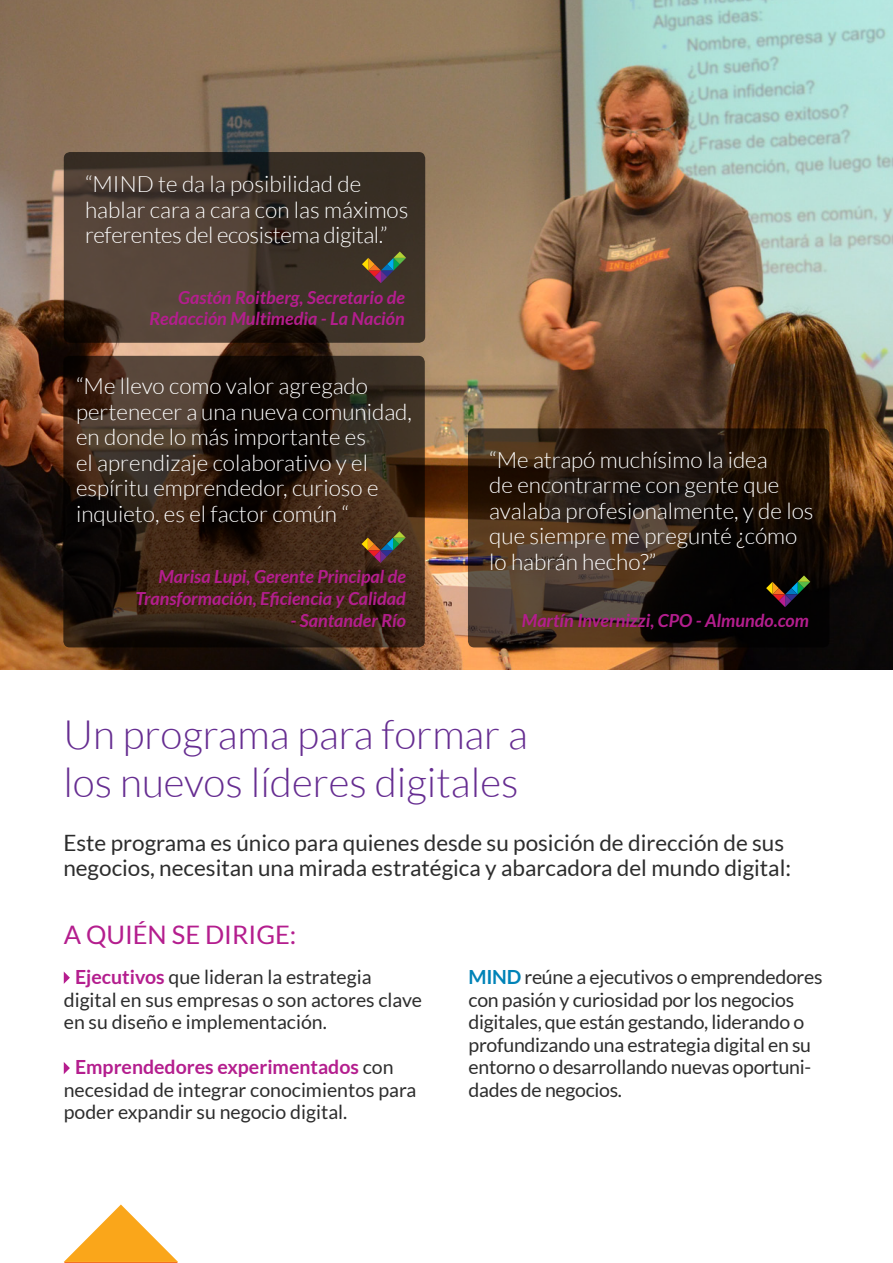
<style>
.page{position:relative;width:893px;height:1263px;background:#fff}
.page>*{position:absolute;margin:0;border:0;box-sizing:border-box;transform-origin:0 0}
.t1{font:300 40.5px/48px "Lato";color:#662d91}
.t2{font:25.5px "Lato";color:#b41e8e}
.t3{font:300 22.5px/25.5px "Lato";color:#fff}
.t4{font:22.5px/25.5px "Lato";color:#2d2d2d}
.t5{font:19.5px/22.5px "Lato";letter-spacing:-.015em;color:#2d2d2d}
.t6{font:italic 700 18px/21.6px "Lato";color:#b41e8e;text-align:right}
.s1{font-weight:700;color:#b41e8e}
.s2{font-weight:700;color:#0083b7}
</style>
<div class="page">
<img style="left:0;top:0;width:893px;height:670px">
<svg style="left:468px;top:428px;width:361px;height:219px;background:#2a1d13"></svg>
<svg style="left:766px;top:575px;width:44px;height:32px"></svg>
<svg style="left:64px;top:152px;width:361px;height:191px;background:#43362c"></svg>
<svg style="left:362px;top:251px;width:44px;height:32px"></svg>
<svg style="left:63px;top:356px;width:362px;height:291px;background:#302014"></svg>
<svg style="left:362px;top:531px;width:44px;height:32px"></svg>
<svg style="left:64px;top:1204px;width:114px;height:59px"></svg>
<svg style="left:64px;top:972px;width:6px;height:12px"></svg>
<svg style="left:64px;top:1062px;width:6px;height:12px"></svg>
<p class="t3" style="left:85px;top:172px;width:325px">“MIND te da la posibilidad de hablar cara a cara con las máximos referentes del ecosistema digital.”</p>
<p class="t6" style="left:149px;top:287px;width:257px">Gastón Roitberg, Secretario de<br>Redacción Multimedia - La Nación</p>
<p class="t3" style="left:76px;top:374px;width:337px">“Me llevo como valor agregado pertenecer a una nueva comunidad, en donde lo más importante es<br>el aprendizaje colaborativo y el espíritu emprendedor, curioso e inquieto, es el factor común “</p>
<p class="t6" style="left:136px;top:566px;width:272px">Marisa Lupi, Gerente Principal de<br>Transformación, Eficiencia y Calidad</p>
<p class="t6" style="left:290px;top:610px;width:117px">- Santander Río</p>
<p class="t3" style="left:489px;top:447px;width:326px">“Me atrapó muchísimo la idea<br>de encontrarme con gente que avalaba profesionalmente, y de los que siempre me pregunté ¿cómo lo habrán hecho?”</p>
<p class="t6" style="left:522px;top:610px;width:289px">Martín Invernizzi, CPO - Almundo.com</p>
<h1 class="t1" style="left:63px;top:710px;width:466px">Un programa para formar a los nuevos líderes digitales</h1>
<p class="t4" style="left:63px;top:830px;width:729px">Este programa es único para quienes desde su posición de dirección de sus negocios, necesitan una mirada estratégica y abarcadora del mundo digital:</p>
<h2 class="t2" style="left:64px;top:920px;width:234px">A QUIÉN SE DIRIGE:</h2>
<p class="t5" style="left:64px;top:966px;width:360px;text-indent:11px"><span class="s1">Ejecutivos</span> que lideran la estrategia digital en sus empresas o son actores clave en su diseño e implementación.</p>
<p class="t5" style="left:64px;top:1056px;width:354px;text-indent:11px"><span class="s1">Emprendedores experimentados</span> con necesidad de integrar conocimientos para poder expandir su negocio digital.</p>
<p class="t5" style="left:469px;top:966px;width:355px"><span class="s2">MIND</span> reúne a ejecutivos o emprendedores con pasión y curiosidad por los negocios digitales, que están gestando, liderando o profundizando una estrategia digital en su entorno o desarrollando nuevas oportuni&shy;dades de negocios.</p>
</div>
